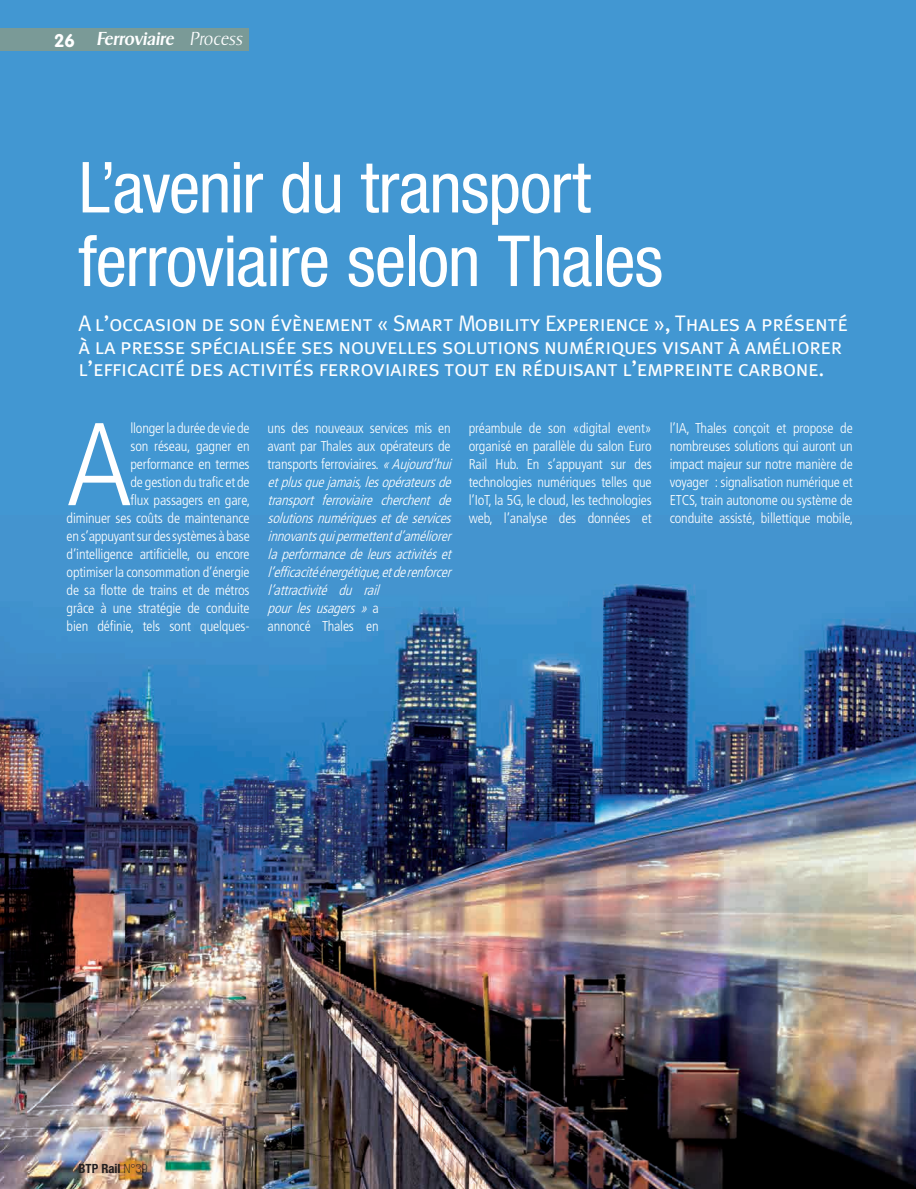
<style>
.page{position:relative;width:916px;height:1189px;background:#fff}
.page>*{position:absolute;margin:0;border:0;box-sizing:border-box;transform-origin:0 0}
.t1{font:300 condensed 117.45px "Frutiger";color:#fff}
.t2{font:condensed 70.5px/73.5px "Helvetica Neue";letter-spacing:-.015em;color:#fff}
.t3{font:22.5px/22.5px "Meta Caps";letter-spacing:-.015em;color:#fff}
.t4{font:500 18.15px "Isigvar";color:#fff}
.t5{font:300 condensed 14.25px/18px "Frutiger";letter-spacing:-.01em;color:#fff;text-align:justify}
.t6{font:italic 300 condensed 14.25px/18px "Frutiger";color:#fff}
.t7{font:700 condensed 12.75px "Helvetica Neue";color:#231f20}
.s1{font-family:"VAG Rounded";font-weight:700}
.s2{font-weight:200}
.s3{font-style:normal}
.s4{font-weight:100}
</style>
<div class="page">
<div style="left:0;top:0;width:915px;height:1188px;background:#4297d2"></div>
<img style="left:0;top:583px;width:915px;height:605px">
<div style="left:0;top:28px;width:248px;height:22px;background:#7a9a97"></div>
<p class="t4" style="left:54px;top:29px;width:190px"><span class="s1">26</span> Ferroviaire <span class="s2">Process</span></p>
<h2 class="t2" style="left:79px;top:150px;width:586px">L’avenir du transport ferroviaire selon Thales</h2>
<p class="t3" style="left:79px;top:312px;width:770px">A l’occasion de son évènement « Smart Mobility Experience », Thales a présenté à la presse spécialisée ses nouvelles solutions numériques visant à améliorer l’efficacité des activités ferroviaires tout en réduisant l’empreinte carbone.</p>
<p class="t5" style="left:67px;top:419px;width:185px;text-align:right">llonger la durée de vie de<br>son réseau, gagner en performance en termes<br>de gestion du trafic et de<br>flux passagers en gare,<br>diminuer ses coûts de maintenance en s’appuyant sur des systèmes à base d’intelligence artificielle, ou encore optimiser la consommation d’énergie de sa flotte de trains et de métros grâce à une stratégie de conduite bien définie, tels sont quelques-</p>
<p class="t6" style="left:267px;top:419px;width:189px"><span class="s3">uns des nouveaux services mis en avant par Thales aux opérateurs de transports ferroviaires.</span> «Aujourd’hui etplusquejamais,lesopérateursde transport ferroviaire cherchent de solutionsnumériquesetdeservices innovantsquipermettentd’améliorer laperformancedeleursactivitéset l’efficacitéénergétique,etderenforcer l’attractivité du rail<br>pour les usagers » <span class="s3">a<br>annoncé Thales en</span></p>
<p class="t5" style="left:468px;top:419px;width:184px">préambule de son «digital event» organisé en parallèle du salon Euro Rail Hub. En s’appuyant sur des technologies numériques telles que l’IoT, la 5G, le cloud, les technologies web, l’analyse des données et</p>
<p class="t5" style="left:669px;top:419px;width:185px">l’IA, Thales conçoit et propose de nombreuses solutions qui auront un impact majeur sur notre manière de voyager : signalisation numérique et ETCS, train autonome ou système de conduite assisté, billettique mobile,</p>
<h1 class="t1" style="left:67px;top:398px;width:67px">A</h1>
<p class="t7" style="left:79px;top:1160px;width:71px">BTP Rail <span class="s4">N°39</span></p>
</div>
